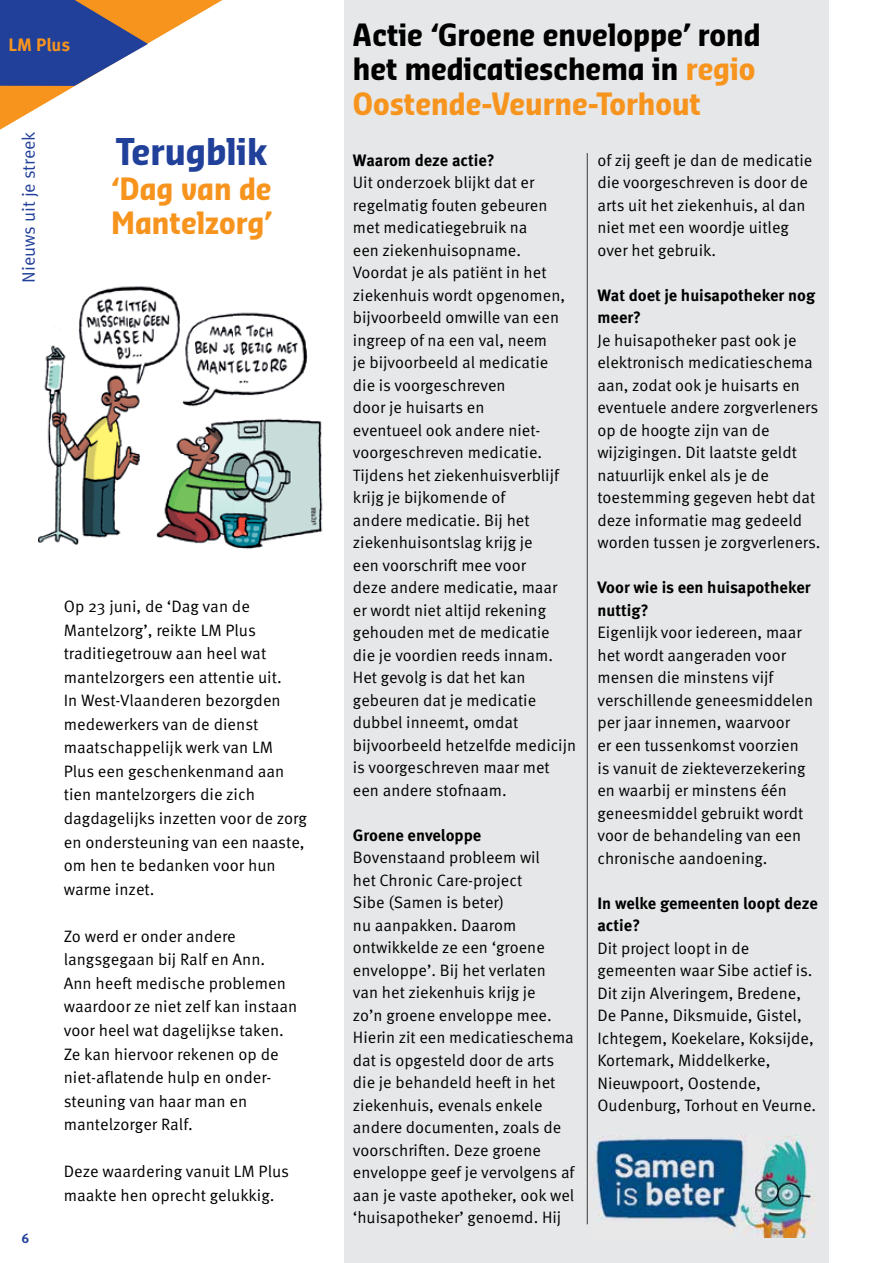
<style>
.page{position:relative;width:893px;height:1263px;background:#fff}
.page>*{position:absolute;margin:0;border:0;box-sizing:border-box;transform-origin:0 0}
.t1{font:700 36px "Sansa Con Pro";color:#21409a}
.t2{font:700 30px/34.5px "Sansa Con Pro";color:#000}
.t3{font:700 30px/34.5px "Sansa Con Pro";color:#f7941e}
.t4{font:18px "Meta Pro Norm";color:#21409a}
.t5{font:700 18px "Meta Pro";color:#f7941e}
.t6{font:16.5px/22.5px "Meta Pro Norm";color:#000}
.t7{font:700 16.5px/22.5px "Meta Pro";color:#000}
.t8{font:700 13.5px "Meta Pro";color:#21409a}
.s1{color:#f7941e}
</style>
<div class="page">
<img style="left:38px;top:286px;width:285px;height:263px">
<svg style="left:0;top:0;width:222px;height:130px"></svg>
<div style="left:344px;top:0;width:485px;height:1263px;background:#e6e7e8"></div>
<img style="left:591px;top:1135px;width:223px;height:103px">
<svg style="left:587px;top:153px;width:1px;height:1071px"></svg>
<p class="t5" style="left:9px;top:31px;width:63px">LM Plus</p>
<p class="t4" style="left:15px;top:283px;width:153px;rotate:-90deg">Nieuws uit je streek</p>
<h1 class="t1" style="left:116px;top:127px;width:153px">Terugblik</h1>
<h2 class="t3" style="left:111px;top:171px;width:162px">‘Dag van de<br>Mantelzorg’</h2>
<p class="t8" style="left:22px;top:1228px;width:9px">6</p>
<p class="t6" style="left:64px;top:593px;width:245px;line-height:23.5px">Op 23 juni, de ‘Dag van de<br>Mantelzorg’, reikte LM Plus traditiegetrouw aan heel wat mantelzorgers een attentie uit.<br>In West-Vlaanderen bezorgden medewerkers van de dienst maatschappelijk werk van LM<br>Plus een geschenkenmand aan tien mantelzorgers die zich dagdagelijks inzetten voor de zorg en ondersteuning van een naaste, om hen te bedanken voor hun warme inzet.</p>
<p class="t6" style="left:64px;top:923px;width:235px;line-height:23.5px">Zo werd er onder andere langsgegaan bij Ralf en Ann.<br>Ann heeft medische problemen waardoor ze niet zelf kan instaan voor heel wat dagelijkse taken.<br>Ze kan hiervoor rekenen op de niet-aflatende hulp en onder&shy;steuning van haar man en mantelzorger Ralf.</p>
<p class="t6" style="left:64px;top:1159px;width:227px;line-height:23.5px">Deze waardering vanuit LM Plus maakte hen oprecht gelukkig.</p>
<h2 class="t2" style="left:353px;top:17px;width:409px">Actie ‘Groene enveloppe’ rond het medicatieschema in <span class="s1">regio<br>Oostende-Veurne-Torhout</span></h2>
<p class="t7" style="left:353px;top:147px;width:143px">Waarom deze actie?</p>
<p class="t6" style="left:353px;top:170px;width:225px">Uit onderzoek blijkt dat er regelmatig fouten gebeuren met medicatiegebruik na<br>een ziekenhuisopname.<br>Voordat je als patiënt in het ziekenhuis wordt opgenomen, bijvoorbeeld omwille van een ingreep of na een val, neem<br>je bijvoorbeeld al medicatie<br>die is voorgeschreven<br>door je huisarts en<br>eventueel ook andere niet&shy;voorgeschreven medicatie.<br>Tijdens het ziekenhuisverblijf krijg je bijkomende of<br>andere medicatie. Bij het ziekenhuisontslag krijg je<br>een voorschrift mee voor<br>deze andere medicatie, maar<br>er wordt niet altijd rekening gehouden met de medicatie die je voordien reeds innam.<br>Het gevolg is dat het kan gebeuren dat je medicatie dubbel inneemt, omdat bijvoorbeeld hetzelfde medicijn is voorgeschreven maar met een andere stofnaam.</p>
<p class="t7" style="left:353px;top:823px;width:130px">Groene enveloppe</p>
<p class="t6" style="left:353px;top:845px;width:223px">Bovenstaand probleem wil<br>het Chronic Care-project<br>Sibe (Samen is beter)<br>nu aanpakken. Daarom ontwikkelde ze een ‘groene enveloppe’. Bij het verlaten van het ziekenhuis krijg je<br>zo’n groene enveloppe mee.<br>Hierin zit een medicatieschema dat is opgesteld door de arts die je behandeld heeft in het ziekenhuis, evenals enkele andere documenten, zoals de voorschriften. Deze groene enveloppe geef je vervolgens af aan je vaste apotheker, ook wel ‘huisapotheker’ genoemd. Hij</p>
<p class="t6" style="left:597px;top:148px;width:216px">of zij geeft je dan de medicatie die voorgeschreven is door de arts uit het ziekenhuis, al dan niet met een woordje uitleg over het gebruik.</p>
<p class="t7" style="left:597px;top:283px;width:219px">Wat doet je huisapotheker nog meer?</p>
<p class="t6" style="left:597px;top:328px;width:225px">Je huisapotheker past ook je elektronisch medicatieschema aan, zodat ook je huisarts en eventuele andere zorgverleners op de hoogte zijn van de wijzigingen. Dit laatste geldt natuurlijk enkel als je de toestemming gegeven hebt dat deze informatie mag gedeeld worden tussen je zorgverleners.</p>
<p class="t7" style="left:597px;top:575px;width:215px">Voor wie is een huisapotheker nuttig?</p>
<p class="t6" style="left:597px;top:620px;width:217px">Eigenlijk voor iedereen, maar het wordt aangeraden voor mensen die minstens vijf verschillende geneesmiddelen per jaar innemen, waarvoor<br>er een tussenkomst voorzien is vanuit de ziekteverzekering en waarbij er minstens één geneesmiddel gebruikt wordt voor de behandeling van een chronische aandoening.</p>
<p class="t7" style="left:597px;top:890px;width:222px">In welke gemeenten loopt deze actie?</p>
<p class="t6" style="left:597px;top:935px;width:220px">Dit project loopt in de gemeenten waar Sibe actief is.<br>Dit zijn Alveringem, Bredene,<br>De Panne, Diksmuide, Gistel,<br>Ichtegem, Koekelare, Koksijde,<br>Kortemark, Middelkerke,<br>Nieuwpoort, Oostende,<br>Oudenburg, Torhout en Veurne.</p>
</div>
